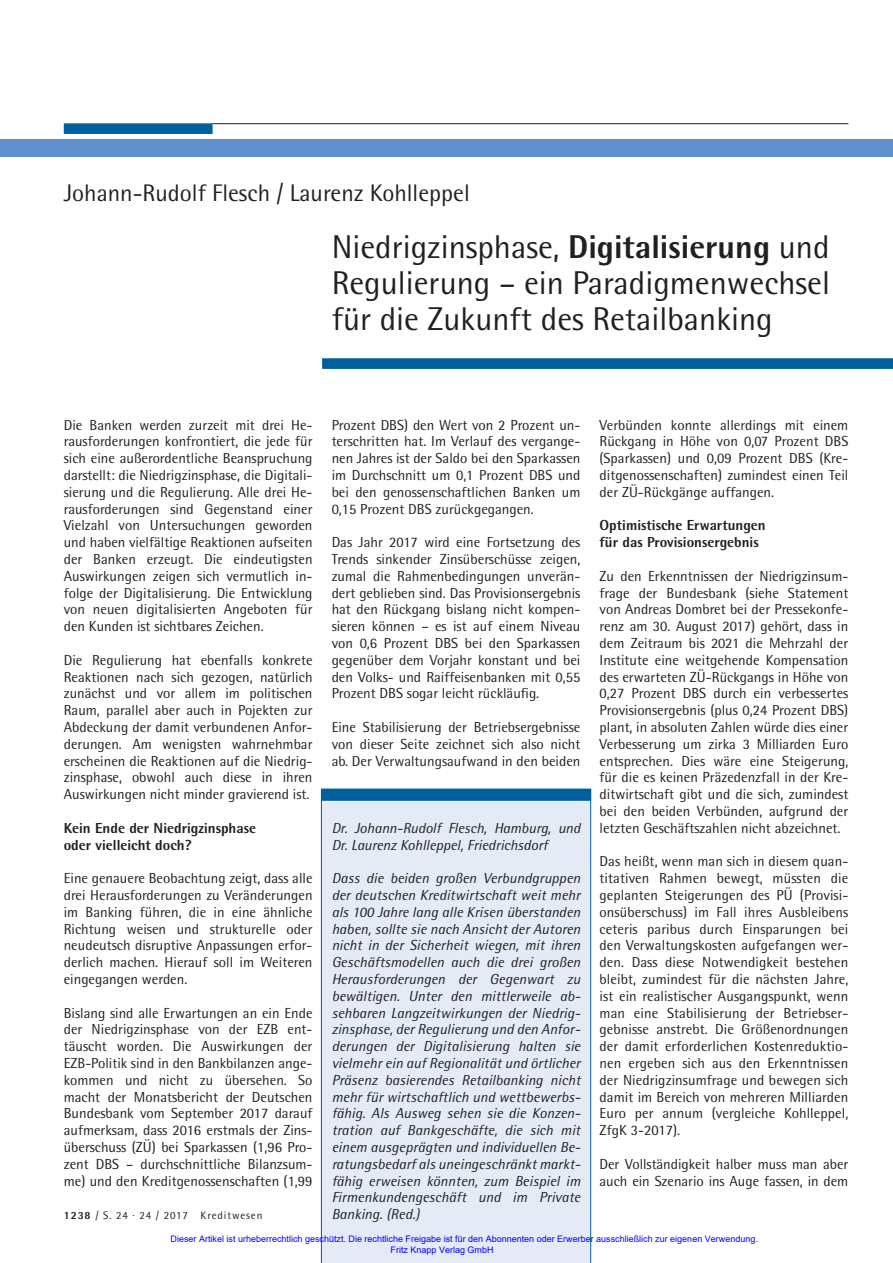
<style>
.page{position:relative;width:893px;height:1263px;background:#fff}
.page>*{position:absolute;margin:0;border:0;box-sizing:border-box;transform-origin:0 0}
.t1{font:33px/36px "Rotis Semi Sans";color:#231f20;text-align:justify}
.t2{font:24px "Rotis Semi Sans";color:#231f20}
.t3{font:14.55px/16.8px "Rotis Semi Sans";color:#231f20;text-align:justify}
.t4{font:italic 14.55px/16.8px "Rotis Semi Sans";color:#231f20}
.t5{font:800 14.55px/16.8px "Rotis Semi Sans";color:#231f20}
.t6{font:10.95px "Rotis Semi Sans";letter-spacing:.08em;color:#231f20}
.t7{font:9px/10.8px "Arial";color:#00f}
.s1{font-weight:800}
</style>
<div class="page">
<hr style="left:213px;top:123px;width:635px;height:1px;background:#231f20">
<div style="left:64px;top:123px;width:149px;height:11px;background:#00609d;border:2px solid #00609d"></div>
<div style="left:322px;top:358px;width:571px;height:11px;background:#00609d;border:2px solid #00609d"></div>
<div style="left:0;top:139px;width:893px;height:17px;background:#6091cc"></div>
<div style="left:321px;top:801px;width:270px;height:462px;background:#e4ebf6"></div>
<div style="left:321px;top:789px;width:270px;height:12px;background:#00609d;border:2px solid #00609d"></div>
<h2 class="t2" style="left:64px;top:179px;width:408px">Johann-Rudolf Flesch / Laurenz Kohlleppel</h2>
<h1 class="t1" style="left:332px;top:228px;width:500px">Niedrigzinsphase, <span class="s1">Digitalisierung</span> und Regulierung – ein Paradigmenwechsel für die Zukunft des Retailbanking</h1>
<p class="t3" style="left:332px;top:416px;width:250px">Prozent DBS) den Wert von 2 Prozent un&shy;terschritten hat. Im Verlauf des vergange&shy;nen Jahres ist der Saldo bei den Sparkassen im Durchschnitt um 0,1 Prozent DBS und bei den genossenschaftlichen Banken um 0,15 Prozent DBS zurückgegangen.</p>
<p class="t3" style="left:332px;top:534px;width:250px">Das Jahr 2017 wird eine Fortsetzung des Trends sinkender Zinsüberschüsse zeigen, zumal die Rahmenbedingungen unverän&shy;dert geblieben sind. Das Provisionsergebnis hat den Rückgang bislang nicht kompen&shy;sieren können – es ist auf einem Niveau von 0,6 Prozent DBS bei den Sparkassen gegenüber dem Vorjahr konstant und bei den Volks- und Raiffeisenbanken mit 0,55<br>Prozent DBS sogar leicht rückläufig.</p>
<p class="t3" style="left:332px;top:718px;width:250px">Eine Stabilisierung der Betriebsergebnisse von dieser Seite zeichnet sich also nicht ab. Der Verwaltungsaufwand in den beiden</p>
<p class="t3" style="left:64px;top:416px;width:250px">Die Banken werden zurzeit mit drei He&shy;rausforderungen konfrontiert, die jede für sich eine außerordentliche Beanspruchung darstellt: die Niedrigzinsphase, die Digitali&shy;sierung und die Regulierung. Alle drei He&shy;rausforderungen sind Gegenstand einer Vielzahl von Untersuchungen geworden und haben vielfältige Reaktionen aufseiten der Banken erzeugt. Die eindeutigsten Auswirkungen zeigen sich vermutlich in&shy;folge der Digitalisierung. Die Entwicklung von neuen digitalisierten Angeboten für den Kunden ist sichtbares Zeichen.</p>
<p class="t3" style="left:64px;top:651px;width:250px">Die Regulierung hat ebenfalls konkrete Reaktionen nach sich gezogen, natürlich zunächst und vor allem im politischen Raum, parallel aber auch in Pojekten zur Abdeckung der damit verbundenen Anfor&shy;derungen. Am wenigsten wahrnehmbar erscheinen die Reaktionen auf die Niedrig&shy;zinsphase, obwohl auch diese in ihren Auswirkungen nicht minder gravierend ist.</p>
<p class="t5" style="left:64px;top:819px;width:194px">Kein Ende der Niedrigzinsphase oder vielleicht doch?</p>
<p class="t3" style="left:64px;top:870px;width:250px">Eine genauere Beobachtung zeigt, dass alle drei Herausforderungen zu Veränderungen im Banking führen, die in eine ähnliche Richtung weisen und strukturelle oder neudeutsch disruptive Anpassungen erfor&shy;derlich machen. Hierauf soll im Weiteren eingegangen werden.</p>
<p class="t3" style="left:64px;top:1004px;width:250px">Bislang sind alle Erwartungen an ein Ende der Niedrigzinsphase von der EZB ent&shy;täuscht worden. Die Auswirkungen der EZB-Politik sind in den Bankbilanzen ange&shy;kommen und nicht zu übersehen. So macht der Monatsbericht der Deutschen Bundesbank vom September 2017 darauf aufmerksam, dass 2016 erstmals der Zins&shy;überschuss (ZÜ) bei Sparkassen (1,96 Pro&shy;zent DBS – durchschnittliche Bilanzsum&shy;me) und den Kreditgenossenschaften (1,99</p>
<p class="t3" style="left:600px;top:416px;width:250px">Verbünden konnte allerdings mit einem Rückgang in Höhe von 0,07 Prozent DBS (Sparkassen) und 0,09 Prozent DBS (Kre&shy;ditgenossenschaften) zumindest einen Teil der ZÜ-Rückgänge auffangen.</p>
<p class="t5" style="left:600px;top:517px;width:168px">Optimistische Erwartungen für das Provisionsergebnis</p>
<p class="t3" style="left:600px;top:567px;width:250px">Zu den Erkenntnissen der Niedrigzinsum&shy;frage der Bundesbank (siehe Statement von Andreas Dombret bei der Pressekonfe&shy;renz am 30. August 2017) gehört, dass in dem Zeitraum bis 2021 die Mehrzahl der Institute eine weitgehende Kompensation des erwarteten ZÜ-Rückgangs in Höhe von 0,27 Prozent DBS durch ein verbessertes Provisionsergebnis (plus 0,24 Prozent DBS) plant, in absoluten Zahlen würde dies einer Verbesserung um zirka 3 Milliarden Euro entsprechen. Dies wäre eine Steigerung, für die es keinen Präzedenzfall in der Kre&shy;ditwirtschaft gibt und die sich, zumindest bei den beiden Verbünden, aufgrund der letzten Geschäftszahlen nicht abzeichnet.</p>
<p class="t3" style="left:600px;top:853px;width:250px">Das heißt, wenn man sich in diesem quan&shy;titativen Rahmen bewegt, müssten die geplanten Steigerungen des PÜ (Provisi&shy;onsüberschuss) im Fall ihres Ausbleibens ceteris paribus durch Einsparungen bei den Verwaltungskosten aufgefangen wer&shy;den. Dass diese Notwendigkeit bestehen bleibt, zumindest für die nächsten Jahre, ist ein realistischer Ausgangspunkt, wenn man eine Stabilisierung der Betriebser&shy;gebnisse anstrebt. Die Größenordnungen der damit erforderlichen Kostenreduktio&shy;nen ergeben sich aus den Erkenntnissen der Niedrigzinsumfrage und bewegen sich damit im Bereich von mehreren Milliarden Euro per annum (vergleiche Kohlleppel, ZfgK 3-2017).</p>
<p class="t3" style="left:600px;top:1155px;width:250px">Der Vollständigkeit halber muss man aber auch ein Szenario ins Auge fassen, in dem</p>
<p class="t4" style="left:332px;top:819px;width:250px">Dr. Johann-Rudolf Flesch, Hamburg, und<br>Dr. Laurenz Kohlleppel, Friedrichsdorf</p>
<p class="t4" style="left:332px;top:870px;width:250px;text-align:justify">Dass die beiden großen Verbundgruppen der deutschen Kreditwirtschaft weit mehr als 100 Jahre lang alle Krisen überstanden haben, sollte sie nach Ansicht der Autoren nicht in der Sicherheit wiegen, mit ihren Geschäftsmodellen auch die drei großen Herausforderungen der Gegenwart zu bewältigen. Unter den mittlerweile ab&shy;sehbaren Langzeitwirkungen der Niedrig&shy;zinsphase, der Regulierung und den Anfor&shy;derungen der Digitalisierung halten sie vielmehr ein auf Regionalität und örtlicher Präsenz basierendes Retailbanking nicht mehr für wirtschaftlich und wettbewerbs&shy;fähig. Als Ausweg sehen sie die Konzen&shy;tration auf Bankgeschäfte, die sich mit einem ausgeprägten und individuellen Be&shy;ratungsbedarf als uneingeschränkt markt&shy;fähig erweisen könnten, zum Beispiel im Firmenkundengeschäft und im Private Banking. (Red.)</p>
<p class="t7" style="left:391px;top:1233px;width:369px;text-indent:-220px">Dieser Artikel ist urheberrechtlich geschützt. Die rechtliche Freigabe ist für den Abonnenten oder Erwerber ausschließlich zur eigenen Verwendung.<br>Fritz Knapp Verlag GmbH</p>
<p class="t6" style="left:64px;top:1209px;width:200px"><span class="s1">1238</span> / S. 24 · 24 / 2017 Kreditwesen</p>
</div>
